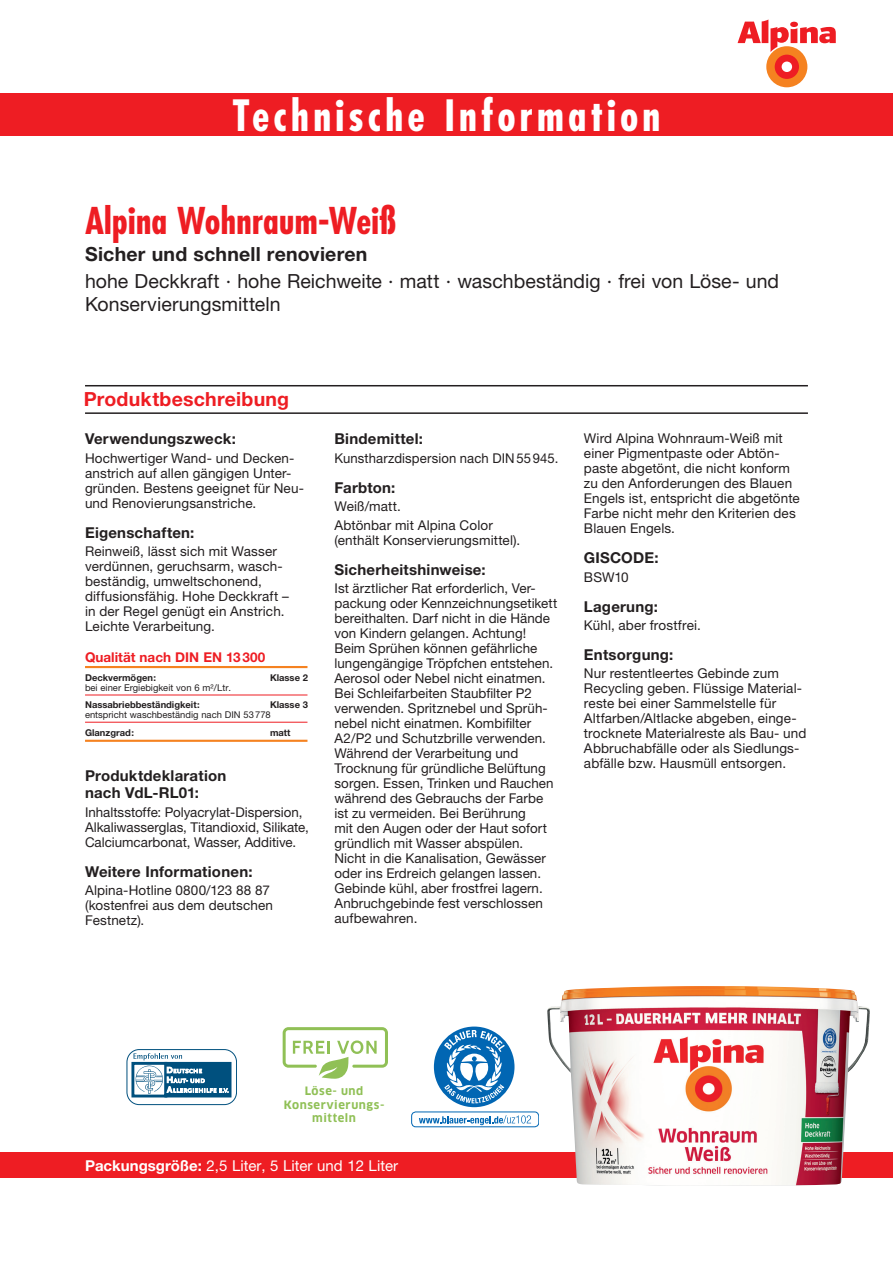
<style>
.page{position:relative;width:893px;height:1263px;background:#fff}
.page>*{position:absolute;margin:0;border:0;box-sizing:border-box;transform-origin:0 0}
.t1{font:700 condensed 42px "Futura Std";letter-spacing:.095em;color:#fff}
.t2{font:700 condensed 36px "Futura Std";letter-spacing:.005em;color:#ee1d23}
.t3{font:19.5px/22.5px "Helvetica Neue LT Std";color:#231f20}
.t4{font:700 19.5px "Helvetica Neue LT Std";letter-spacing:.01em;color:#231f20}
.t5{font:700 19.5px "Helvetica Neue LT Std";letter-spacing:.01em;color:#ee1d23}
.t6{font:700 15px/17.2px "Helvetica Neue LT Std";letter-spacing:.015em;color:#231f20}
.t7{font:15px "Helvetica Neue LT Std";color:#fff}
.t8{font:13.5px/15px "Helvetica Neue LT Std";letter-spacing:.005em;color:#231f20}
.t9{font:700 13.5px "Helvetica Neue LT Std";color:#ee1d23}
.t10{font:700 11.25px/13.5px "Clan Pro";letter-spacing:.05em;color:#90c056;text-align:center}
.t11{font:9.45px "Helvetica Neue LT Std";color:#231f20}
.t12{font:700 9.45px "Helvetica Neue LT Std";color:#231f20}
.s1{font-weight:700}
</style>
<div class="page">
<div style="left:0;top:1152px;width:893px;height:26px;background:#ee1d23"></div>
<hr style="left:85px;top:666px;width:222px;height:2px;background:#f58220">
<hr style="left:85px;top:695px;width:222px;height:1px;background:#ee1d23">
<hr style="left:85px;top:722px;width:222px;height:1px;background:#ee1d23">
<hr style="left:85px;top:740px;width:222px;height:2px;background:#f58220">
<div style="left:0;top:94px;width:893px;height:42px;background:#ee1d23"></div>
<hr style="left:85px;top:385px;width:723px;height:1px;background:#231f20">
<hr style="left:85px;top:412px;width:723px;height:2px;background:#231f20">
<div style="left:766px;top:46px;width:41px;height:41px;background:#f58220;border-radius:50%"></div>
<div style="left:775px;top:55px;width:24px;height:24px;background:#ee1d23;border-radius:50%"></div>
<div style="left:782px;top:62px;width:10px;height:10px;background:#fff;border-radius:50%"></div>
<svg style="left:738px;top:19px;width:98px;height:33px"></svg>
<svg style="left:434px;top:1026px;width:80px;height:81px"></svg>
<div style="left:411px;top:1112px;width:128px;height:15px;border:1px solid #0166b3;border-radius:4px"></div>
<svg style="left:419px;top:1115px;width:112px;height:10px"></svg>
<svg style="left:283px;top:1027px;width:105px;height:52px"></svg>
<svg style="left:127px;top:1049px;width:110px;height:55px"></svg>
<div style="left:127px;top:1049px;width:110px;height:56px;border:1px solid #00507e;border-radius:12px"></div>
<svg style="left:131px;top:1062px;width:33px;height:35px"></svg>
<div style="left:164px;top:1062px;width:67px;height:35px;background:#00507e"></div>
<svg style="left:134px;top:1053px;width:95px;height:41px"></svg>
<img style="left:547px;top:986px;width:323px;height:200px">
<h1 class="t1" style="left:233px;top:90px;width:429px">Technische Information</h1>
<h2 class="t2" style="left:85px;top:198px;width:313px">Alpina Wohnraum-Weiß</h2>
<h3 class="t4" style="left:85px;top:242px;width:284px">Sicher und schnell renovieren</h3>
<h3 class="t3" style="left:85px;top:270px;width:696px">hohe Deckkraft · hohe Reichweite · matt · waschbeständig · frei von Löse- und<br>Konservierungsmitteln</h3>
<h3 class="t5" style="left:84px;top:387px;width:207px">Produktbeschreibung</h3>
<p class="t6" style="left:85px;top:430px;width:152px">Verwendungszweck:</p>
<p class="t8" style="left:85px;top:450px;width:220px">Hochwertiger Wand- und Decken&shy;anstrich auf allen gängigen Unter&shy;gründen. Bestens geeignet für Neu&shy;und Renovierungsanstriche.</p>
<p class="t6" style="left:85px;top:523px;width:111px">Eigenschaften:</p>
<p class="t8" style="left:85px;top:543px;width:205px">Reinweiß, lässt sich mit Wasser verdünnen, geruchsarm, wasch&shy;beständig, umweltschonend, diffusionsfähig. Hohe Deckkraft – in der Regel genügt ein Anstrich.<br>Leichte Verarbeitung.</p>
<p class="t9" style="left:85px;top:649px;width:182px">Qualität nach DIN EN 13 300</p>
<p class="t12" style="left:85px;top:672px;width:73px">Deckvermögen:</p>
<p class="t12" style="left:270px;top:672px;width:40px">Klasse 2</p>
<p class="t11" style="left:85px;top:682px;width:148px">bei einer Ergiebigkeit von 6 m²/Ltr.</p>
<p class="t12" style="left:85px;top:699px;width:116px">Nassabriebbeständigkeit:</p>
<p class="t12" style="left:270px;top:699px;width:40px">Klasse 3</p>
<p class="t11" style="left:85px;top:709px;width:187px">entspricht waschbeständig nach DIN 53778</p>
<p class="t12" style="left:85px;top:727px;width:50px">Glanzgrad:</p>
<p class="t12" style="left:270px;top:727px;width:22px">matt</p>
<p class="t6" style="left:85px;top:767px;width:143px">Produktdeklaration nach VdL-RL01:</p>
<p class="t8" style="left:85px;top:804px;width:225px">Inhaltsstoffe: Polyacrylat-Dispersion,<br>Alkaliwasserglas, Titandioxid, Silikate,<br>Calciumcarbonat, Wasser, Additive.</p>
<p class="t6" style="left:85px;top:862px;width:169px">Weitere Informationen:</p>
<p class="t8" style="left:85px;top:882px;width:190px">Alpina-Hotline 0800/123 88 87 (kostenfrei aus dem deutschen<br>Festnetz).</p>
<p class="t6" style="left:334px;top:430px;width:90px">Bindemittel:</p>
<p class="t8" style="left:334px;top:450px;width:225px">Kunstharzdispersion nach DIN55945.</p>
<p class="t6" style="left:334px;top:478px;width:62px">Farbton:</p>
<p class="t8" style="left:334px;top:496px;width:160px;line-height:19.2px">Weiß/matt.<br>Abtönbar mit Alpina Color</p>
<p class="t8" style="left:334px;top:533px;width:187px">(enthält Konservierungsmittel).</p>
<p class="t6" style="left:334px;top:561px;width:153px">Sicherheitshinweise:</p>
<p class="t8" style="left:334px;top:581px;width:224px">Ist ärztlicher Rat erforderlich, Ver&shy;packung oder Kennzeichnungsetikett bereithalten. Darf nicht in die Hände von Kindern gelangen. Achtung!<br>Beim Sprühen können gefährliche lungengängige Tröpfchen entstehen.<br>Aerosol oder Nebel nicht einatmen.<br>Bei Schleifarbeiten Staubfilter P2 verwenden. Spritznebel und Sprüh&shy;nebel nicht einatmen. Kombifilter A2/P2 und Schutzbrille verwenden.<br>Während der Verarbeitung und Trocknung für gründliche Belüftung sorgen. Essen, Trinken und Rauchen während des Gebrauchs der Farbe ist zu vermeiden. Bei Berührung<br>mit den Augen oder der Haut sofort gründlich mit Wasser abspülen.<br>Nicht in die Kanalisation, Gewässer oder ins Erdreich gelangen lassen.<br>Gebinde kühl, aber frostfrei lagern.<br>Anbruchgebinde fest verschlossen aufbewahren.</p>
<p class="t8" style="left:584px;top:431px;width:217px">Wird Alpina Wohnraum-Weiß mit einer Pigmentpaste oder Abtön&shy;paste abgetönt, die nicht konform zu den Anforderungen des Blauen<br>Engels ist, entspricht die abgetönte<br>Farbe nicht mehr den Kriterien des<br>Blauen Engels.</p>
<p class="t6" style="left:584px;top:549px;width:76px">GISCODE:</p>
<p class="t8" style="left:584px;top:569px;width:46px">BSW10</p>
<p class="t6" style="left:584px;top:597px;width:75px">Lagerung:</p>
<p class="t8" style="left:584px;top:617px;width:118px">Kühl, aber frostfrei.</p>
<p class="t6" style="left:584px;top:645px;width:91px">Entsorgung:</p>
<p class="t8" style="left:584px;top:665px;width:224px">Nur restentleertes Gebinde zum Recycling geben. Flüssige Material--- reste bei einer Sammelstelle für Altfarben/Altlacke abgeben, einge&shy;trocknete Materialreste als Bau- und Abbruchabfälle oder als Siedlungs&shy;abfälle bzw. Hausmüll entsorgen.</p>
<p class="t10" style="left:284px;top:1085px;width:102px">Löse- und<br>Konservierungs&shy;mitteln</p>
<p class="t7" style="left:85px;top:1156px;width:315px"><span class="s1">Packungsgröße:</span> 2,5 Liter, 5 Liter und 12 Liter</p>
</div>
